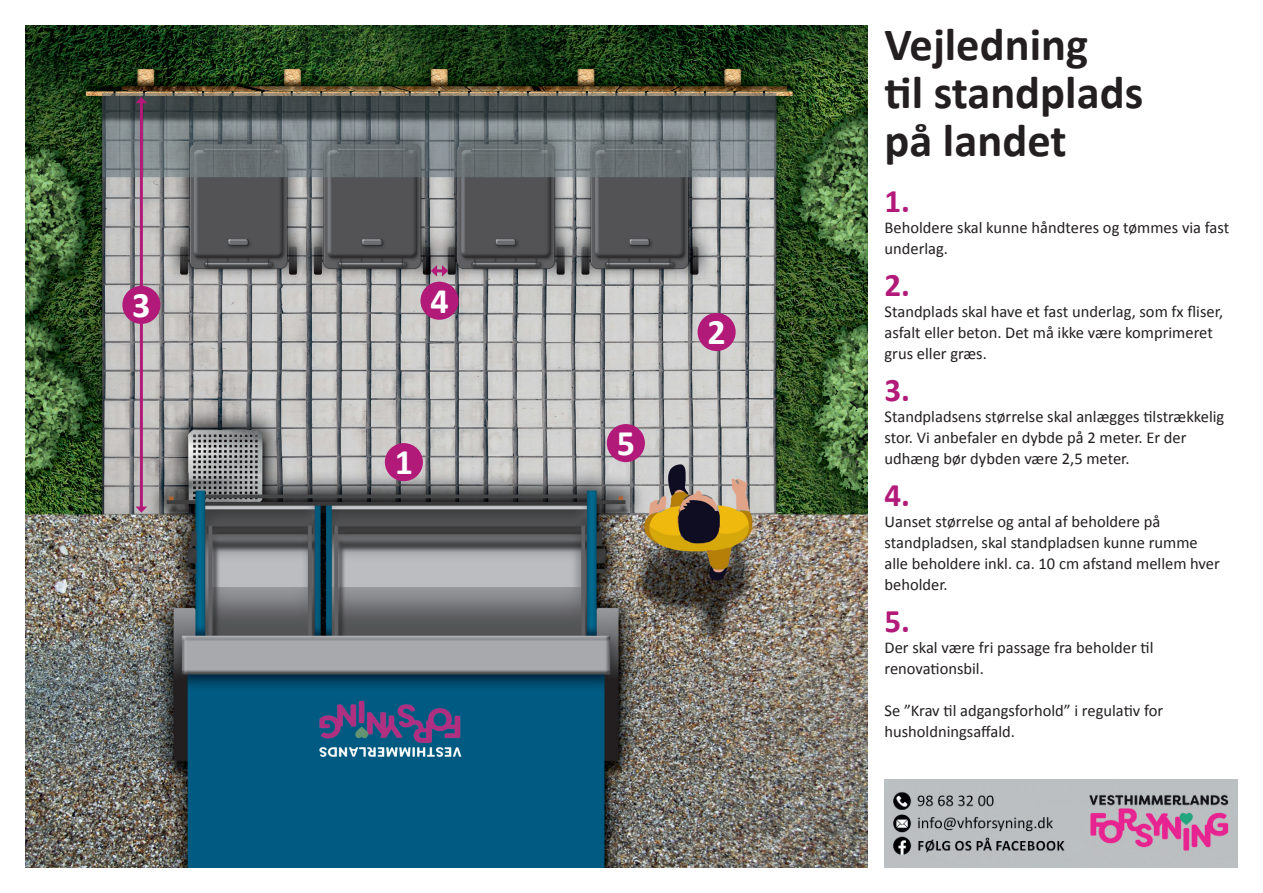
<style>
.page{position:relative;width:1263px;height:893px;background:#fff}
.page>*{position:absolute;margin:0;border:0;box-sizing:border-box;transform-origin:0 0}
.t1{font:700 46.5px/48px "Calibri";color:#231f20}
.rubrik{font:700 36px "Calibri";color:#fff}
.t2{font:700 33px "Calibri";color:#b21a79}
.t3{font:16.5px/21px "Calibri";color:#231f20}
</style>
<div class="page">
<img style="left:26px;top:26px;width:841px;height:841px">
<div style="left:385px;top:443px;width:38px;height:38px;background:#b21a79;border-radius:50%"></div>
<div style="left:697px;top:313px;width:39px;height:38px;background:#b21a79;border-radius:50%"></div>
<div style="left:607px;top:424px;width:38px;height:38px;background:#b21a79;border-radius:50%"></div>
<hr style="left:140px;top:103px;width:3px;height:404px;background:#b21a79">
<svg style="left:136px;top:97px;width:11px;height:6px"></svg>
<svg style="left:136px;top:506px;width:11px;height:7px"></svg>
<svg style="left:431px;top:265px;width:17px;height:12px"></svg>
<div style="left:122px;top:286px;width:38px;height:38px;background:#b21a79;border-radius:50%"></div>
<div style="left:420px;top:282px;width:39px;height:38px;background:#b21a79;border-radius:50%"></div>
<img style="left:884px;top:779px;width:353px;height:88px">
<p class="rubrik" style="left:132px;top:282px;width:20px">3</p>
<p class="rubrik" style="left:430px;top:278px;width:20px">4</p>
<p class="rubrik" style="left:395px;top:439px;width:20px">1</p>
<p class="rubrik" style="left:617px;top:420px;width:20px">5</p>
<p class="rubrik" style="left:707px;top:309px;width:20px">2</p>
<p class="t1" style="left:884px;top:21px;width:260px">Vejledning<br>til standplads på landet</p>
<p class="t2" style="left:884px;top:180px;width:27px">1.</p>
<p class="t3" style="left:884px;top:217px;width:346px">Beholdere skal kunne håndteres og tømmes via fast underlag.</p>
<p class="t2" style="left:884px;top:264px;width:27px">2.</p>
<p class="t3" style="left:884px;top:301px;width:340px">Standplads skal have et fast underlag, som fx fliser, asfalt eller beton. Det må ikke være komprimeret grus eller græs.</p>
<p class="t2" style="left:884px;top:369px;width:27px">3.</p>
<p class="t3" style="left:884px;top:406px;width:341px">Standpladsens størrelse skal anlægges tilstrækkelig stor. Vi anbefaler en dybde på 2 meter. Er der udhæng bør dybden være 2,5 meter.</p>
<p class="t2" style="left:884px;top:474px;width:27px">4.</p>
<p class="t3" style="left:884px;top:511px;width:337px">Uanset størrelse og antal af beholdere på standpladsen, skal standpladsen kunne rumme alle beholdere inkl. ca. 10 cm afstand mellem hver beholder.</p>
<p class="t2" style="left:884px;top:600px;width:27px">5.</p>
<p class="t3" style="left:884px;top:637px;width:271px">Der skal være fri passage fra beholder til renovationsbil.</p>
<p class="t3" style="left:884px;top:700px;width:280px">Se ”Krav til adgangsforhold” i regulativ for husholdningsaffald.</p>
</div>
